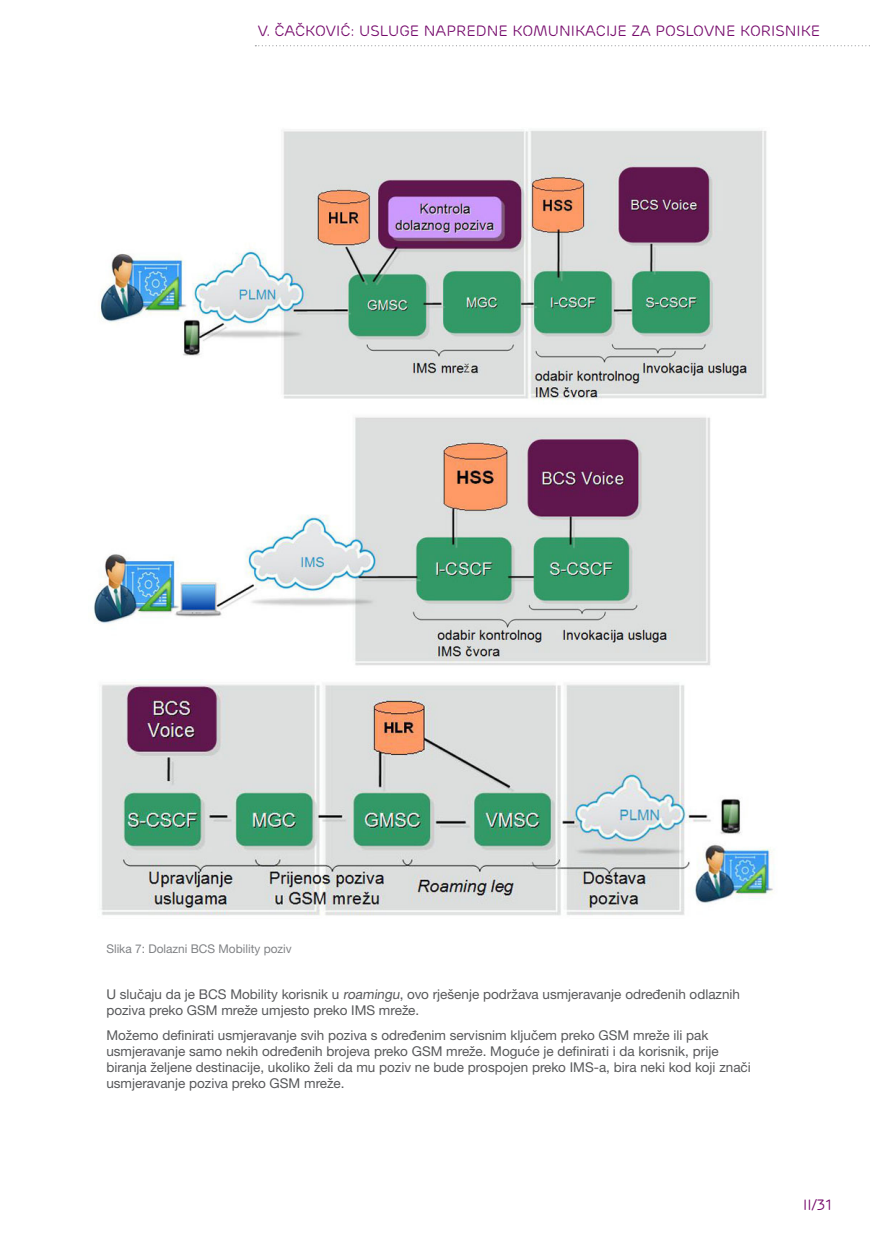
<style>
.page{position:relative;width:872px;height:1234px;background:#fff}
.page>*{position:absolute;margin:0;border:0;box-sizing:border-box;transform-origin:0 0}
.t1{font:15px "Ericsson Capital";color:#75096b}
.osnovni_tekst{font:13.5px/16.2px "Ericsson Sans";color:#57585a}
.potpis_pod_sliku{font:12px "Ericsson Sans";color:#808285}
</style>
<div class="page">
<svg style="left:255px;top:45px;width:615px;height:1px"></svg>
<img style="left:101px;top:682px;width:672px;height:234px">
<img style="left:93px;top:129px;width:674px;height:537px">
<p class="t1" style="left:258px;top:22px;width:564px">V. ČAČKOVIĆ: USLUGE NAPREDNE KOMUNIKACIJE ZA POSLOVNE KORISNIKE</p>
<p class="potpis_pod_sliku" style="left:106px;top:941px;width:187px">Slika 7: Dolazni BCS Mobility poziv</p>
<p class="osnovni_tekst" style="left:106px;top:985px;width:635px">U slučaju da je BCS Mobility korisnik u roamingu, ovo rješenje podržava usmjeravanje određenih odlaznih poziva preko GSM mreže umjesto preko IMS mreže.</p>
<p class="osnovni_tekst" style="left:106px;top:1026px;width:646px">Možemo definirati usmjeravanje svih poziva s određenim servisnim ključem preko GSM mreže ili pak usmjeravanje samo nekih određenih brojeva preko GSM mreže. Moguće je definirati i da korisnik, prije biranja željene destinacije, ukoliko želi da mu poziv ne bude prospojen preko IMS-a, bira neki kod koji znači usmjeravanje poziva preko GSM mreže.</p>
<p class="t1" style="left:803px;top:1195px;width:31px">II/31</p>
</div>
